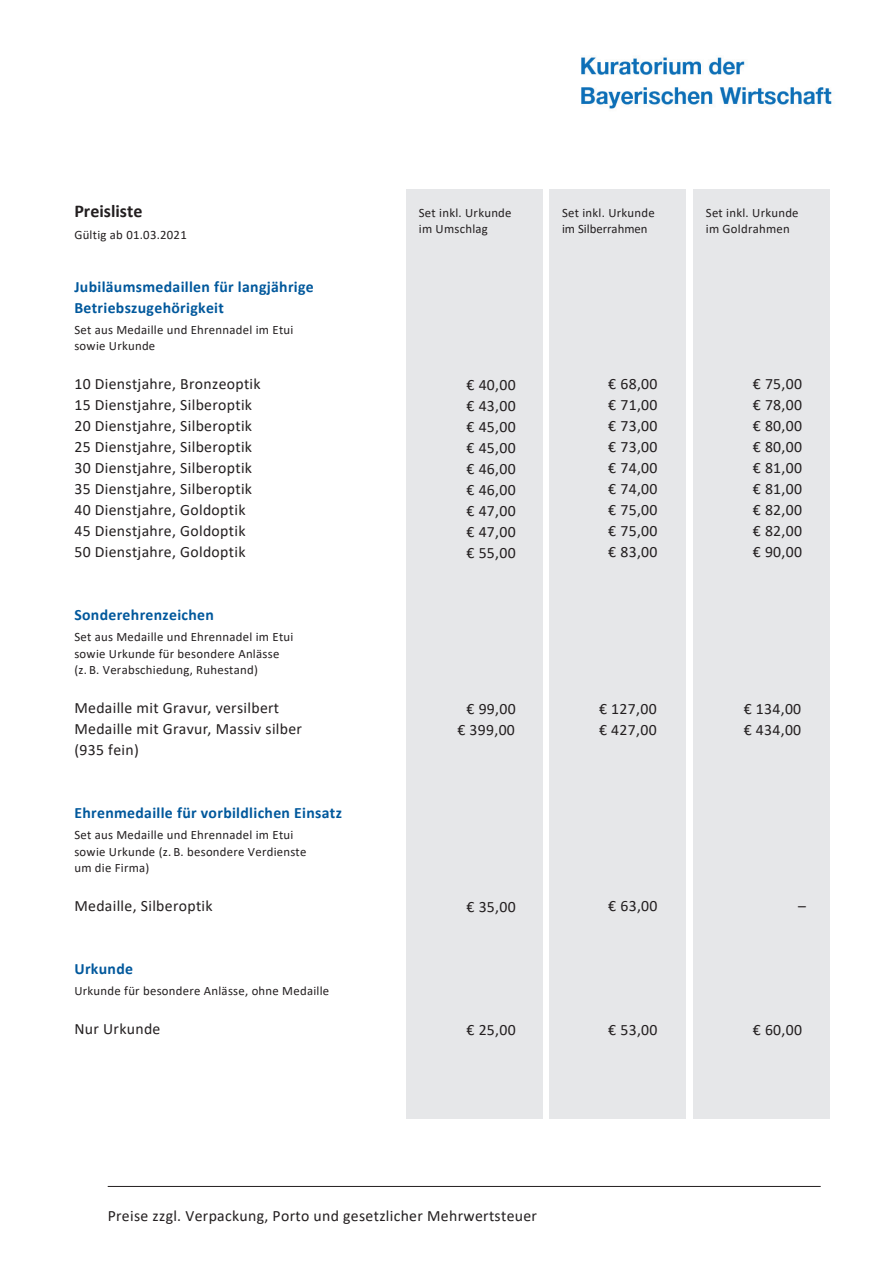
<style>
.page{position:relative;width:893px;height:1263px;background:#fff}
.page>*{position:absolute;margin:0;border:0;box-sizing:border-box;transform-origin:0 0}
.t1{font:700 18px "Calibri";color:#231f20}
.t2{font:15.75px/21px "Calibri";letter-spacing:.02em;color:#231f20}
.t3{font:700 15.75px/20.2px "Calibri";letter-spacing:.02em;color:#01589c}
.t4{font:12.75px/16.5px "Calibri";letter-spacing:.02em;color:#231f20}
.t5{font:12.75px/16.5px "Calibri";color:#231f20}
</style>
<div class="page">
<div style="left:693px;top:189px;width:136px;height:930px;background:#e6e7e9"></div>
<div style="left:550px;top:189px;width:136px;height:930px;background:#e6e7e9"></div>
<div style="left:406px;top:189px;width:136px;height:930px;background:#e6e7e9"></div>
<img style="left:581px;top:57px;width:251px;height:52px">
<hr style="left:108px;top:1186px;width:713px;height:1px;background:#231f20">
<p class="t1" style="left:74px;top:199px;width:69px">Preisliste</p>
<p class="t4" style="left:74px;top:226px;width:114px">Gültig ab 01.03.2021</p>
<p class="t3" style="left:74px;top:277px;width:241px">Jubiläumsmedaillen für langjährige<br>Betriebszugehörigkeit</p>
<p class="t4" style="left:74px;top:321px;width:220px">Set aus Medaille und Ehrennadel im Etui sowie Urkunde</p>
<p class="t2" style="left:74px;top:373px;width:188px">10 Dienstjahre, Bronzeoptik<br>15 Dienstjahre, Silberoptik<br>20 Dienstjahre, Silberoptik<br>25 Dienstjahre, Silberoptik<br>30 Dienstjahre, Silberoptik<br>35 Dienstjahre, Silberoptik<br>40 Dienstjahre, Goldoptik<br>45 Dienstjahre, Goldoptik<br>50 Dienstjahre, Goldoptik</p>
<p class="t3" style="left:74px;top:604px;width:141px">Sonderehrenzeichen</p>
<p class="t4" style="left:74px;top:628px;width:220px">Set aus Medaille und Ehrennadel im Etui sowie Urkunde für besondere Anlässe (z. B. Verabschiedung, Ruhestand)</p>
<p class="t2" style="left:74px;top:697px;width:229px">Medaille mit Gravur, versilbert<br>Medaille mit Gravur, Massiv silber (935 fein)</p>
<p class="t3" style="left:74px;top:803px;width:269px">Ehrenmedaille für vorbildlichen Einsatz</p>
<p class="t4" style="left:74px;top:826px;width:234px">Set aus Medaille und Ehrennadel im Etui sowie Urkunde (z. B. besondere Verdienste um die Firma)</p>
<p class="t2" style="left:74px;top:895px;width:140px">Medaille, Silberoptik</p>
<p class="t3" style="left:74px;top:959px;width:60px">Urkunde</p>
<p class="t4" style="left:74px;top:982px;width:256px">Urkunde für besondere Anlässe, ohne Medaille</p>
<p class="t2" style="left:74px;top:1018px;width:88px">Nur Urkunde</p>
<p class="t4" style="left:419px;top:204px;width:94px">Set inkl. Urkunde im Umschlag</p>
<p class="t5" style="left:562px;top:204px;width:94px">Set inkl. Urkunde im Silberrahmen</p>
<p class="t4" style="left:706px;top:204px;width:94px">Set inkl. Urkunde im Goldrahmen</p>
<p class="t2" style="left:466px;top:373px;width:51px;text-align:justify">€ 40,00 € 43,00 € 45,00 € 45,00 € 46,00 € 46,00 € 47,00 € 47,00 € 55,00</p>
<p class="t2" style="left:608px;top:373px;width:51px;text-align:justify">€ 68,00 € 71,00 € 73,00 € 73,00 € 74,00 € 74,00 € 75,00 € 75,00 € 83,00</p>
<p class="t2" style="left:753px;top:373px;width:51px;text-align:justify">€ 75,00 € 78,00 € 80,00 € 80,00 € 81,00 € 81,00 € 82,00 € 82,00 € 90,00</p>
<p class="t2" style="left:457px;top:698px;width:60px;text-align:center">€ 99,00 € 399,00</p>
<p class="t2" style="left:599px;top:697px;width:59px">€ 127,00 € 427,00</p>
<p class="t2" style="left:744px;top:697px;width:59px">€ 134,00 € 434,00</p>
<p class="t2" style="left:466px;top:895px;width:51px">€ 35,00</p>
<p class="t2" style="left:608px;top:895px;width:51px">€ 63,00</p>
<p class="t2" style="left:798px;top:895px;width:9px">–</p>
<p class="t2" style="left:466px;top:1019px;width:51px">€ 25,00</p>
<p class="t2" style="left:608px;top:1018px;width:51px">€ 53,00</p>
<p class="t2" style="left:753px;top:1018px;width:51px">€ 60,00</p>
<p class="t2" style="left:108px;top:1204px;width:431px">Preise zzgl. Verpackung, Porto und gesetzlicher Mehrwertsteuer</p>
</div>
